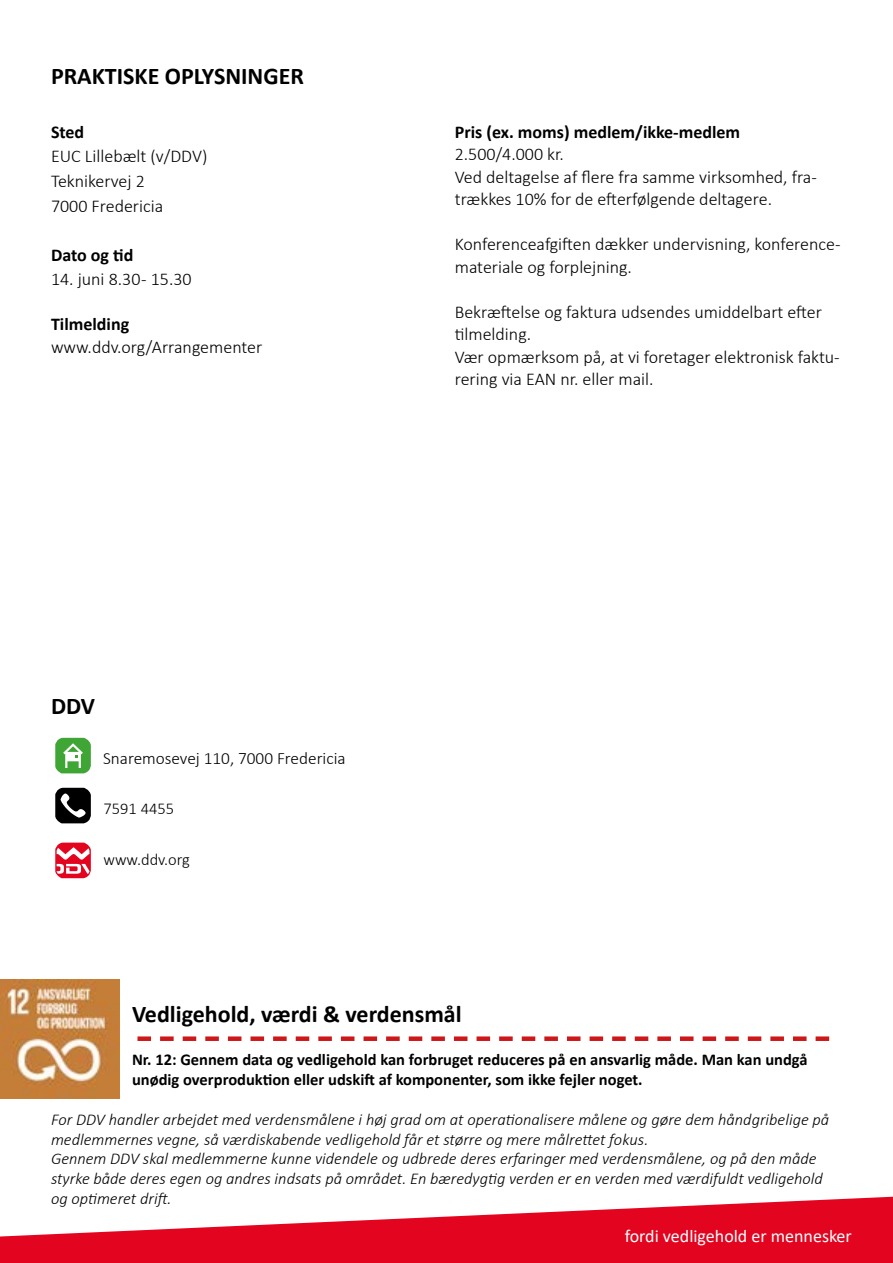
<style>
.page{position:relative;width:893px;height:1263px;background:#fff}
.page>*{position:absolute;margin:0;border:0;box-sizing:border-box;transform-origin:0 0}
.t1{font:700 24px "Calibri";color:#000}
.t2{font:300 18px/22.5px "Calibri";color:#000}
.t3{font:700 18px "Calibri";color:#000}
.t4{font:18px "Calibri";color:#fff}
.t5{font:300 17.25px "Calibri";color:#000}
.t6{font:italic 300 16.5px/19.8px "Calibri";color:#000}
.t7{font:700 16.5px/19.8px "Calibri";color:#000}
.t8{font:300 16.5px "Calibri";color:#000}
</style>
<div class="page">
<svg style="left:0;top:1197px;width:893px;height:66px;fill:#e30520"></svg>
<svg style="left:137px;top:1036px;width:692px;height:5px"></svg>
<img style="left:0;top:979px;width:119px;height:119px">
<svg style="left:55px;top:787px;width:36px;height:37px"></svg>
<svg style="left:55px;top:842px;width:36px;height:37px"></svg>
<svg style="left:55px;top:737px;width:36px;height:37px"></svg>
<h1 class="t1" style="left:51px;top:59px;width:254px">PRAKTISKE OPLYSNINGER</h1>
<p class="t3" style="left:51px;top:119px;width:35px">Sted</p>
<p class="t2" style="left:51px;top:144px;width:158px;line-height:24.6px">EUC Lillebælt (v/DDV)<br>Teknikervej 2<br>7000 Fredericia</p>
<p class="t3" style="left:51px;top:242px;width:84px">Dato og tid</p>
<p class="t2" style="left:51px;top:268px;width:142px">14. juni 8.30 - 15.30</p>
<p class="t3" style="left:51px;top:312px;width:80px">Tilmelding</p>
<p class="t2" style="left:51px;top:336px;width:213px">www.ddv.org/Arrangementer</p>
<p class="t3" style="left:455px;top:119px;width:287px">Pris (ex. moms) medlem/ikke-medlem</p>
<p class="t2" style="left:455px;top:143px;width:364px">2.500/4.000 kr.<br>Ved deltagelse af flere fra samme virksomhed, fra&shy;trækkes 10% for de efterfølgende deltagere.</p>
<p class="t2" style="left:455px;top:233px;width:387px">Konferenceafgiften dækker undervisning, konference&shy;materiale og forplejning.</p>
<p class="t2" style="left:455px;top:300px;width:386px">Bekræftelse og faktura udsendes umiddelbart efter tilmelding.<br>Vær opmærksom på, at vi foretager elektronisk faktu&shy;rering via EAN nr. eller mail.</p>
<h1 class="t1" style="left:51px;top:689px;width:46px">DDV</h1>
<p class="t5" style="left:103px;top:747px;width:244px">Snaremosevej 110, 7000 Fredericia</p>
<p class="t8" style="left:104px;top:799px;width:72px">7591 4455</p>
<p class="t8" style="left:104px;top:849px;width:88px">www.ddv.org</p>
<h1 class="t1" style="left:132px;top:997px;width:331px">Vedligehold, værdi &amp; verdensmål</h1>
<p class="t7" style="left:132px;top:1050px;width:677px">Nr. 12: Gennem data og vedligehold kan forbruget reduceres på en ansvarlig måde. Man kan undgå unødig overproduktion eller udskift af komponenter, som ikke fejler noget.</p>
<p class="t6" style="left:51px;top:1109px;width:780px">For DDV handler arbejdet med verdensmålene i høj grad om at operationalisere målene og gøre dem håndgribelige på medlemmernes vegne, så værdiskabende vedligehold får et større og mere målrettet fokus.<br>Gennem DDV skal medlemmerne kunne videndele og udbrede deres erfaringer med verdensmålene, og på den måde styrke både deres egen og andres indsats på området. En bæredygtig verden er en verden med værdifuldt vedligehold og optimeret drift.</p>
<p class="t4" style="left:625px;top:1223px;width:229px">fordi vedligehold er mennesker</p>
</div>
